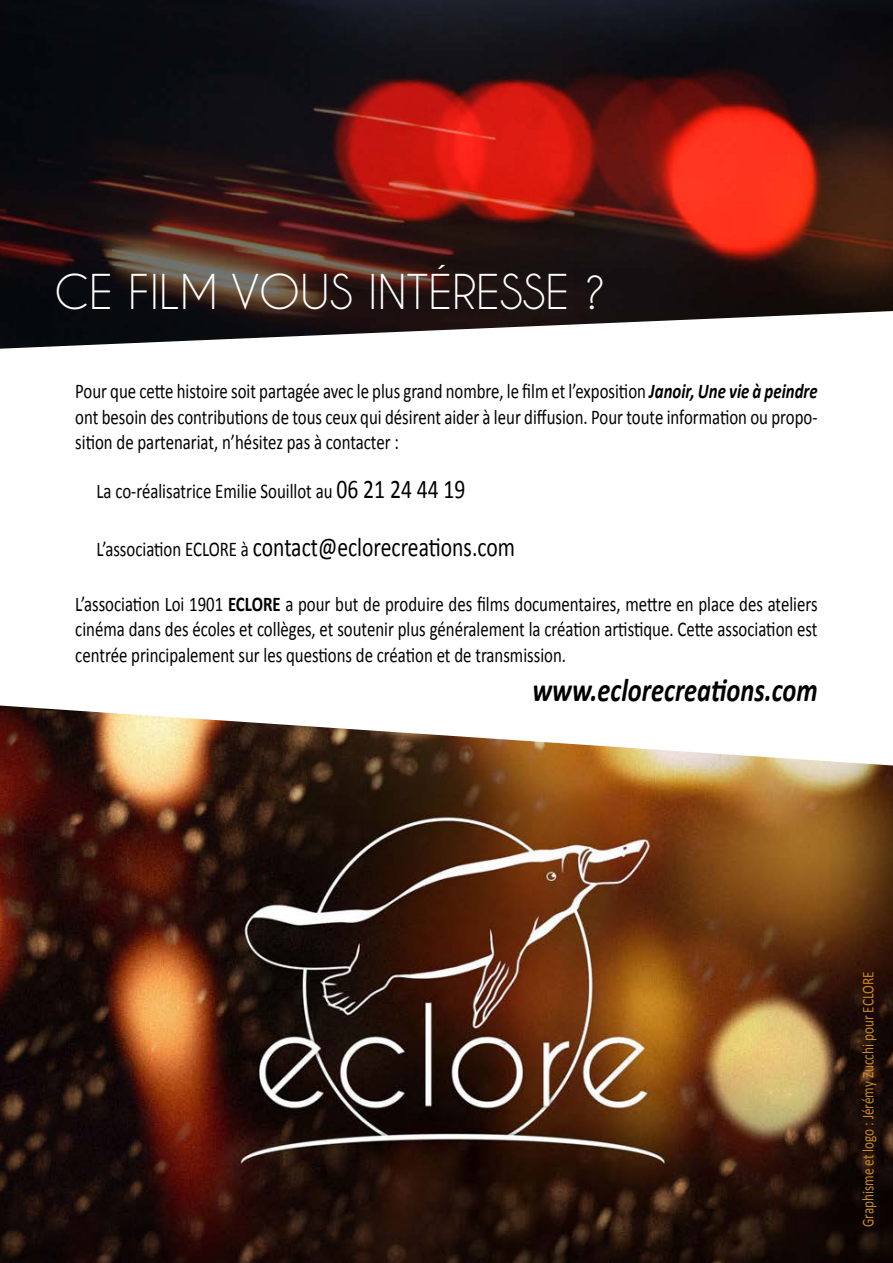
<style>
.page{position:relative;width:893px;height:1263px;background:#fff}
.page>*{position:absolute;margin:0;border:0;box-sizing:border-box;transform-origin:0 0}
.t1{font:45px "Caviar Dreams";color:#fff}
.t2{font:italic 700 33px "Calibri";color:#000;scale:.8 1}
.t3{font:27px "Calibri";color:#000101;scale:.8 1}
.t4{font:21px/25.2px "Calibri";color:#000101;text-align:justify;scale:.8 1}
.t5{font:21px/25.2px "Calibri";color:#000;text-align:justify;scale:.8 1}
.t6{font:16.5px "Calibri";color:#c98822;scale:.8 1}
.s1{font-weight:700;font-style:italic}
.s2{font-size:27px}
.s3{font-size:21px}
.s4{font-weight:700}
</style>
<div class="page">
<img style="left:0;top:0;width:892px;height:349px">
<img style="left:0;top:705px;width:892px;height:558px">
<hr style="left:892px;top:0;width:1px;height:1263px;background:#000101">
<h1 class="t1" style="left:54px;top:265px;width:553px">CE FILM VOUS INTÉRESSE ?</h1>
<p class="t4" style="left:75px;top:379px;width:929px">Pour que cette histoire soit partagée avec le plus grand nombre, le film et l’exposition <span class="s1">Janoir, Une vie à peindre </span>ont besoin des contributions de tous ceux qui désirent aider à leur diffusion. Pour toute information ou propo&shy;sition de partenariat, n’hésitez pas à contacter :</p>
<p class="t4" style="left:97px;top:479px;width:463px">La co-réalisatrice Emilie Souillot au <span class="s2">06 21 24 44 19</span></p>
<p class="t3" style="left:97px;top:530px;width:525px"><span class="s3">L’association ECLORE à</span> contact@eclorecreations.com</p>
<p class="t5" style="left:75px;top:592px;width:929px">L’association Loi 1901 <span class="s4">ECLORE</span> a pour but de produire des films documentaires, mettre en place des ateliers cinéma dans des écoles et collèges, et soutenir plus généralement la création artistique. Cette association est centrée principalement sur les questions de création et de transmission.</p>
<h2 class="t2" style="left:532px;top:669px;width:358px">www.eclorecreations.com</h2>
<p class="t6" style="left:857px;top:1227px;width:321px;rotate:-90deg">Graphisme et logo : Jérémy Zucchi pour ECLORE</p>
</div>
